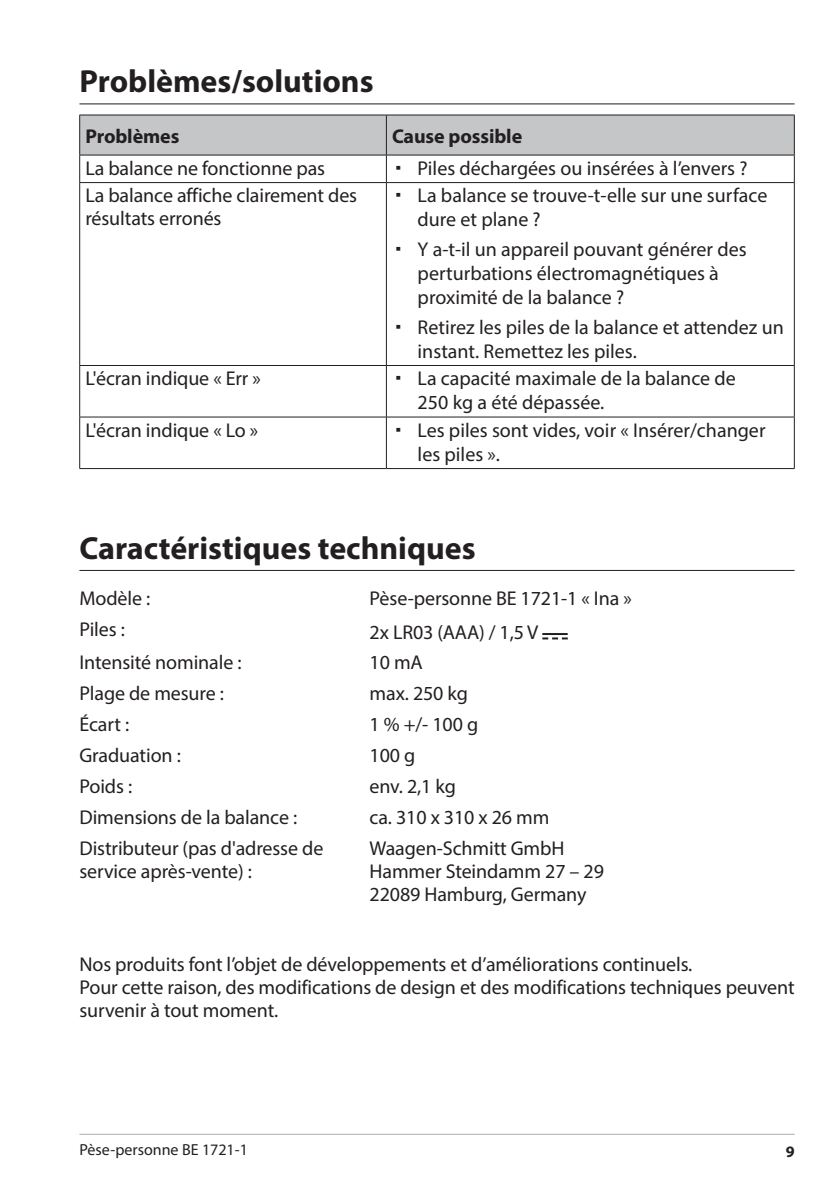
<style>
.page{position:relative;width:840px;height:1191px;background:#fff}
.page>*{position:absolute;margin:0;border:0;box-sizing:border-box;transform-origin:0 0}
.t1{font:700 32px "Myriad Pro";color:#231f20}
.t2{font:20px/23px "Myriad Pro";letter-spacing:-.005em;color:#231f20}
.t3{font:700 20px "Myriad Pro";letter-spacing:-.005em;color:#231f20}
.t4{font:16px "Myriad Pro";color:#231f20}
.t5{font:700 16px "Myriad Pro";color:#231f20}
</style>
<div class="page">
<hr style="left:79px;top:1133px;width:715px;height:1px;background:#adaeb2">
<hr style="left:79px;top:103px;width:715px;height:1px;background:#231f20">
<hr style="left:79px;top:570px;width:715px;height:1px;background:#231f20">
<hr style="left:79px;top:182px;width:307px;height:1px;background:#231f20">
<hr style="left:79px;top:183px;width:1px;height:182px;background:#231f20">
<hr style="left:386px;top:182px;width:408px;height:1px;background:#231f20">
<hr style="left:386px;top:183px;width:1px;height:182px;background:#231f20">
<hr style="left:793px;top:183px;width:1px;height:182px;background:#231f20">
<hr style="left:79px;top:365px;width:307px;height:1px;background:#231f20">
<hr style="left:79px;top:366px;width:1px;height:51px;background:#231f20">
<hr style="left:386px;top:365px;width:408px;height:1px;background:#231f20">
<hr style="left:386px;top:366px;width:1px;height:51px;background:#231f20">
<hr style="left:793px;top:366px;width:1px;height:51px;background:#231f20">
<hr style="left:79px;top:417px;width:307px;height:1px;background:#231f20">
<hr style="left:79px;top:417px;width:1px;height:51px;background:#231f20">
<hr style="left:386px;top:417px;width:408px;height:1px;background:#231f20">
<hr style="left:386px;top:417px;width:1px;height:51px;background:#231f20">
<hr style="left:793px;top:417px;width:1px;height:51px;background:#231f20">
<hr style="left:79px;top:468px;width:307px;height:1px;background:#231f20">
<hr style="left:386px;top:468px;width:408px;height:1px;background:#231f20">
<svg style="left:542px;top:637px;width:25px;height:2px"></svg>
<hr style="left:542px;top:633px;width:25px;height:2px;background:#231f20">
<svg style="left:79px;top:115px;width:715px;height:67px"></svg>
<h1 class="t1" style="left:79px;top:60px;width:295px">Problèmes/solutions</h1>
<p class="t3" style="left:85px;top:124px;width:95px">Problèmes</p>
<p class="t3" style="left:392px;top:124px;width:132px">Cause possible</p>
<p class="t2" style="left:85px;top:156px;width:241px">La balance ne fonctionne pas</p>
<p class="t2" style="left:417px;top:156px;width:331px">Piles déchargées ou insérées à l’envers ?</p>
<p class="t2" style="left:85px;top:184px;width:273px">La balance affiche clairement des résultats erronés</p>
<p class="t2" style="left:417px;top:183px;width:351px;line-height:24px">La balance se trouve-t-elle sur une surface dure et plane ?</p>
<p class="t2" style="left:417px;top:237px;width:330px;line-height:24px">Y a-t-il un appareil pouvant générer des perturbations électromagnétiques à proximité de la balance ?</p>
<p class="t2" style="left:417px;top:314px;width:367px;line-height:24px">Retirez les piles de la balance et attendez un instant. Remettez les piles.</p>
<p class="t2" style="left:85px;top:366px;width:177px">L'écran indique « Err »</p>
<p class="t2" style="left:417px;top:366px;width:319px;line-height:24px">La capacité maximale de la balance de<br>250 kg a été dépassée.</p>
<p class="t2" style="left:85px;top:418px;width:174px">L'écran indique « Lo »</p>
<p class="t2" style="left:417px;top:417px;width:349px;line-height:24px">Les piles sont vides, voir « Insérer/changer les piles ».</p>
<h1 class="t1" style="left:79px;top:527px;width:397px">Caractéristiques techniques</h1>
<p class="t2" style="left:79px;top:586px;width:72px">Modèle :</p>
<p class="t2" style="left:369px;top:586px;width:263px">Pèse-personne BE 1721-1 « Ina »</p>
<p class="t2" style="left:79px;top:618px;width:47px">Piles :</p>
<p class="t2" style="left:369px;top:621px;width:170px">2x LR03 (AAA) / 1,5 V</p>
<p class="t2" style="left:79px;top:650px;width:163px">Intensité nominale :</p>
<p class="t2" style="left:369px;top:650px;width:55px">10 mA</p>
<p class="t2" style="left:79px;top:681px;width:146px">Plage de mesure :</p>
<p class="t2" style="left:369px;top:681px;width:100px">max. 250 kg</p>
<p class="t2" style="left:79px;top:712px;width:51px">Écart :</p>
<p class="t2" style="left:369px;top:712px;width:110px">1 % +/- 100 g</p>
<p class="t2" style="left:79px;top:743px;width:103px">Graduation :</p>
<p class="t2" style="left:369px;top:743px;width:47px">100 g</p>
<p class="t2" style="left:79px;top:774px;width:54px">Poids :</p>
<p class="t2" style="left:369px;top:774px;width:88px">env. 2,1 kg</p>
<p class="t2" style="left:79px;top:805px;width:219px">Dimensions de la balance :</p>
<p class="t2" style="left:369px;top:805px;width:181px">ca. 310 x 310 x 26 mm</p>
<p class="t2" style="left:79px;top:836px;width:245px">Distributeur (pas d'adresse de service après-vente) :</p>
<p class="t2" style="left:369px;top:836px;width:236px">Waagen-Schmitt GmbH<br>Hammer Steindamm 27 – 29<br>22089 Hamburg, Germany</p>
<p class="t2" style="left:79px;top:952px;width:716px">Nos produits font l’objet de développements et d’améliorations continuels.<br>Pour cette raison, des modifications de design et des modifications techniques peuvent survenir à tout moment.</p>
<p class="t4" style="left:79px;top:1139px;width:170px">Pèse-personne BE 1721-1</p>
<p class="t5" style="left:785px;top:1140px;width:10px">9</p>
</div>
